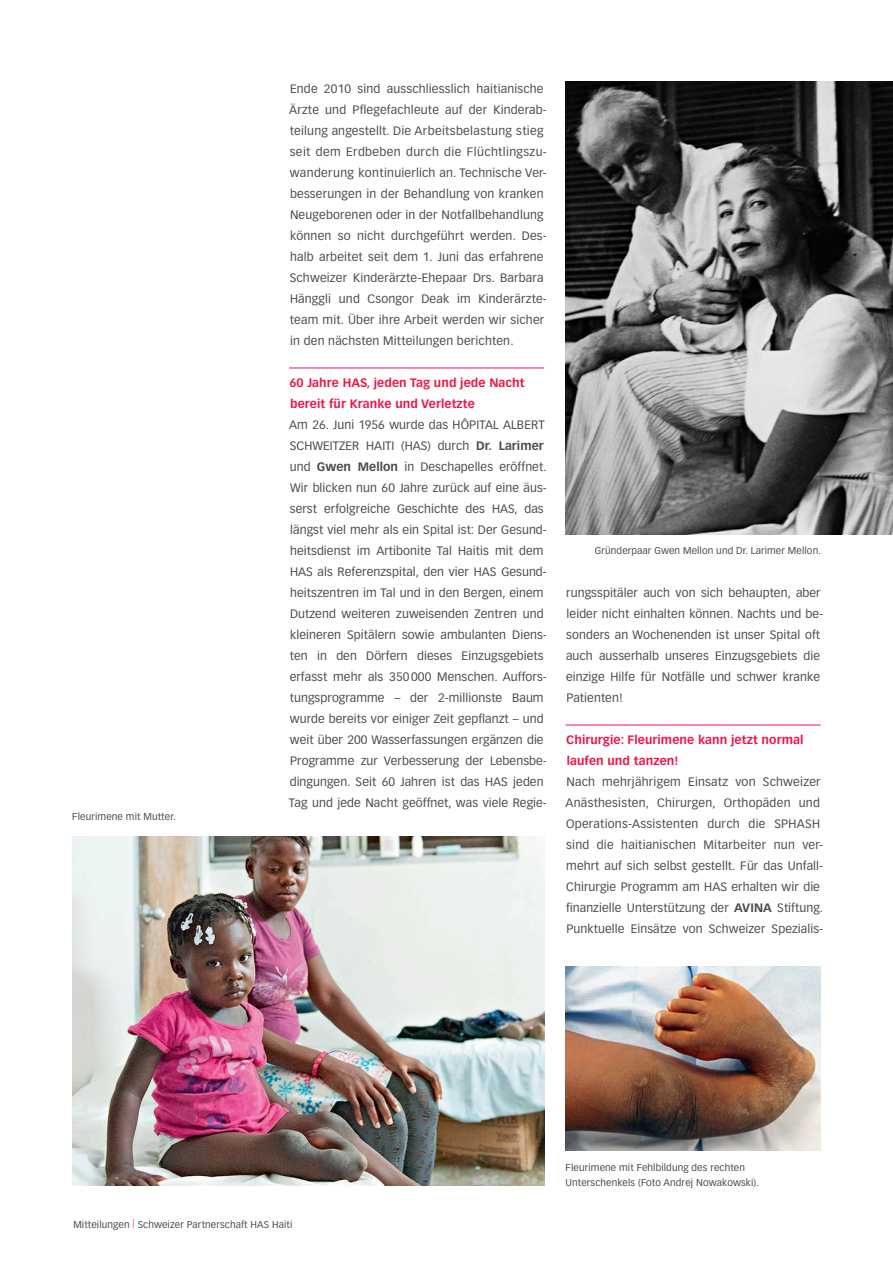
<style>
.page{position:relative;width:893px;height:1263px;background:#fff}
.page>*{position:absolute;margin:0;border:0;box-sizing:border-box;transform-origin:0 0}
.t1{font:12px/21px "Vectora LH";letter-spacing:.005em;color:#4b4c4d}
.t2{font:700 12px/21px "Vectora LH";letter-spacing:.005em;color:#ed1748}
.t3{font:9.75px/14.2px "Vectora LH";letter-spacing:.01em;color:#4b4c4d}
.s1{font-weight:700}
</style>
<div class="page">
<hr style="left:289px;top:368px;width:255px;height:1px;background:#ed1748">
<hr style="left:566px;top:725px;width:255px;height:1px;background:#ed1748">
<img style="left:566px;top:82px;width:327px;height:452px">
<img style="left:72px;top:837px;width:472px;height:348px">
<img style="left:566px;top:967px;width:255px;height:184px">
<p class="t3" style="left:72px;top:809px;width:105px">Fleurimene mit Mutter.</p>
<p class="t1" style="left:289px;top:79px;width:259px">Ende 2010 sind ausschliesslich haitianische Ärzte und Pflegefachleute auf der Kinderab&shy;teilung angestellt. Die Arbeitsbelastung stieg seit dem Erdbeben durch die Flüchtlingszu&shy;wanderung kontinuierlich an. Technische Ver&shy;besserungen in der Behandlung von kranken Neugeborenen oder in der Notfallbehandlung können so nicht durchgeführt werden. Des&shy;halb arbeitet seit dem 1. Juni das erfahrene Schweizer Kinderärzte-Ehepaar Drs. Barbara Hänggli und Csongor Deak im Kinderärzte&shy;team mit. Über ihre Arbeit werden wir sicher in den nächsten Mitteilungen berichten.</p>
<p class="t2" style="left:289px;top:373px;width:237px">60 Jahre HAS, jeden Tag und jede Nacht bereit für Kranke und Verletzte</p>
<p class="t1" style="left:289px;top:415px;width:259px">Am 26. Juni 1956 wurde das HÔPITAL ALBERT SCHWEITZER HAITI (HAS) durch <span class="s1">Dr. Larimer </span>und <span class="s1">Gwen Mellon</span> in Deschapelles eröffnet.<br>Wir blicken nun 60 Jahre zurück auf eine äus&shy;serst erfolgreiche Geschichte des HAS, das längst viel mehr als ein Spital ist: Der Gesund&shy;heitsdienst im Artibonite Tal Haitis mit dem HAS als Referenzspital, den vier HAS Gesund&shy;heitszentren im Tal und in den Bergen, einem Dutzend weiteren zuweisenden Zentren und kleineren Spitälern sowie ambulanten Diens&shy;ten in den Dörfern dieses Einzugsgebiets erfasst mehr als 350000 Menschen. Auffors&shy;tungsprogramme – der 2-millionste Baum wurde bereits vor einiger Zeit gepflanzt – und weit über 200 Wasserfassungen ergänzen die Programme zur Verbesserung der Lebensbe&shy;dingungen. Seit 60 Jahren ist das HAS jeden Tag und jede Nacht geöffnet, was viele Regie-</p>
<p class="t3" style="left:595px;top:544px;width:228px">Gründerpaar Gwen Mellon und Dr. Larimer Mellon.</p>
<p class="t1" style="left:566px;top:583px;width:259px">rungsspitäler auch von sich behaupten, aber leider nicht einhalten können. Nachts und be&shy;sonders an Wochenenden ist unser Spital oft auch ausserhalb unseres Einzugsgebiets die einzige Hilfe für Notfälle und schwer kranke Patienten!</p>
<p class="t2" style="left:566px;top:730px;width:239px">Chirurgie: Fleurimene kann jetzt normal laufen und tanzen!</p>
<p class="t1" style="left:566px;top:772px;width:259px">Nach mehrjährigem Einsatz von Schweizer Anästhesisten, Chirurgen, Orthopäden und Operations-Assistenten durch die SPHASH sind die haitianischen Mitarbeiter nun ver&shy;mehrt auf sich selbst gestellt. Für das Unfall-Chirurgie Programm am HAS erhalten wir die finanzielle Unterstützung der <span class="s1">AVINA</span> Stiftung.<br>Punktuelle Einsätze von Schweizer Spezialis-</p>
<p class="t3" style="left:73px;top:1217px;width:221px">Mitteilungen <sup>|</sup> Schweizer Partnerschaft HAS Haiti</p>
<p class="t3" style="left:566px;top:1161px;width:195px">Fleurimene mit Fehlbildung des rechten<br>Unterschenkels (Foto Andrej Nowakowski).</p>
</div>
